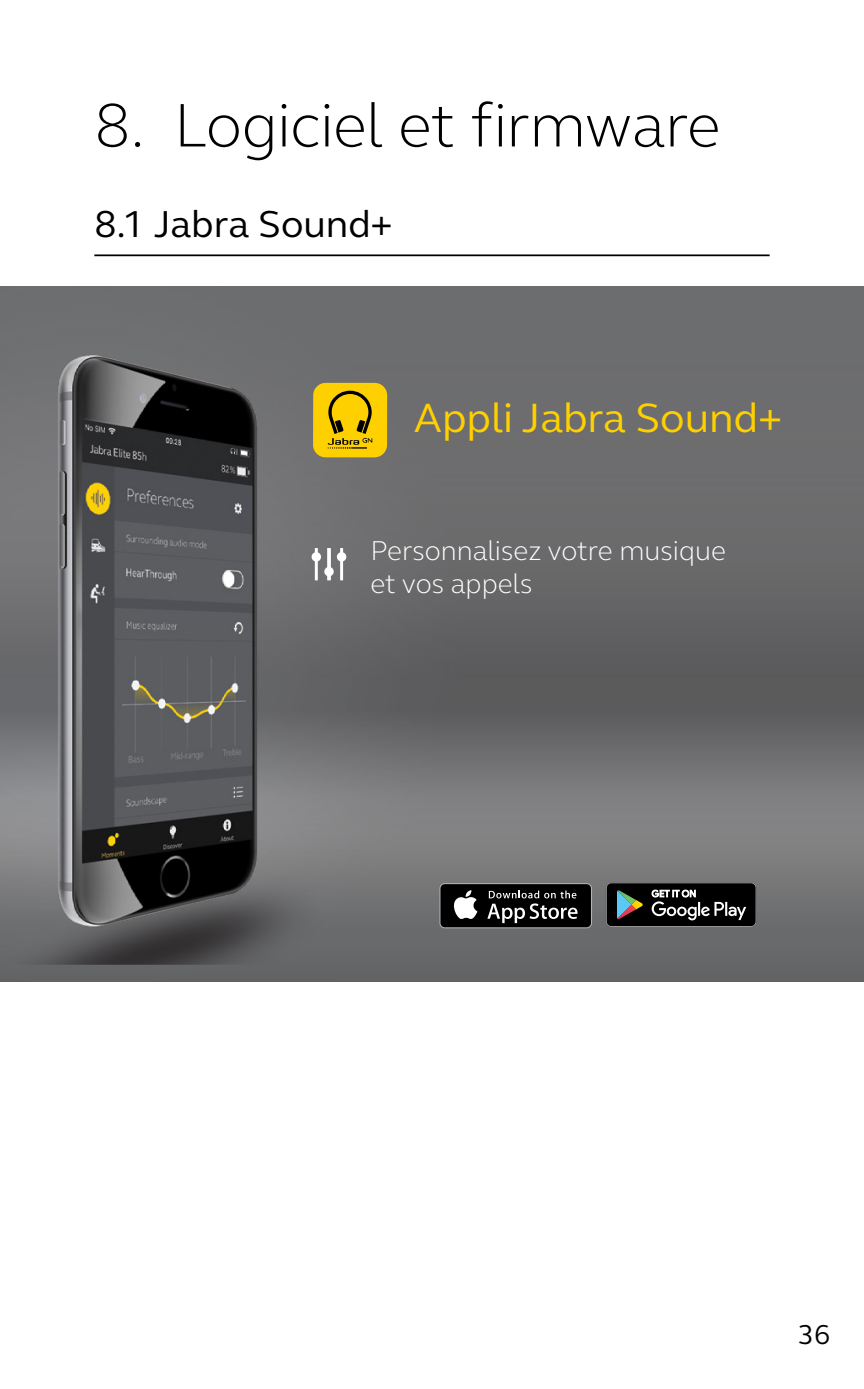
<style>
.page{position:relative;width:864px;height:1389px;background:#fff}
.page>*{position:absolute;margin:0;border:0;box-sizing:border-box;transform-origin:0 0}
.t1{font:300 63px "GN Elliot";letter-spacing:-.01em;color:#000}
.t2{font:42px "GN Elliot";color:#ffd000}
.t3{font:38.5px "GN Elliot";color:#000}
.t4{font:300 28px/33.6px "GN Elliot";color:#fff}
.t5{font:28px "GN Elliot";color:#000}
</style>
<div class="page">
<hr style="left:94px;top:254px;width:675px;height:2px;background:#000">
<img style="left:0;top:287px;width:863px;height:694px">
<svg style="left:439px;top:883px;width:152px;height:45px"></svg>
<div style="left:440px;top:884px;width:150px;height:43px;background:#000;border-radius:4px"></div>
<svg style="left:453px;top:890px;width:24px;height:29px"></svg>
<svg style="left:487px;top:891px;width:90px;height:32px"></svg>
<svg style="left:605px;top:882px;width:151px;height:45px;background:#2c2e2d"></svg>
<div style="left:313px;top:383px;width:74px;height:74px;background:#ffd000;border-radius:12px"></div>
<svg style="left:327px;top:391px;width:45px;height:58px"></svg>
<img style="left:12px;top:828px;width:324px;height:137px">
<div style="left:311px;top:552px;width:10px;height:9px;background:#fff;border-radius:4px"></div>
<svg style="left:324px;top:548px;width:9px;height:32px"></svg>
<div style="left:337px;top:552px;width:9px;height:9px;background:#fff;border-radius:4px"></div>
<img style="left:50px;top:340px;width:234px;height:595px">
<h1 class="t1" style="left:94px;top:83px;width:627px">8. Logiciel et firmware</h1>
<h3 class="t3" style="left:94px;top:198px;width:299px">8.1 Jabra Sound+</h3>
<h2 class="t2" style="left:413px;top:390px;width:370px">Appli Jabra Sound+</h2>
<p class="t4" style="left:370px;top:532px;width:357px">Personnalisez votre musique et vos appels</p>
<p class="t5" style="left:797px;top:1316px;width:34px">36</p>
</div>
